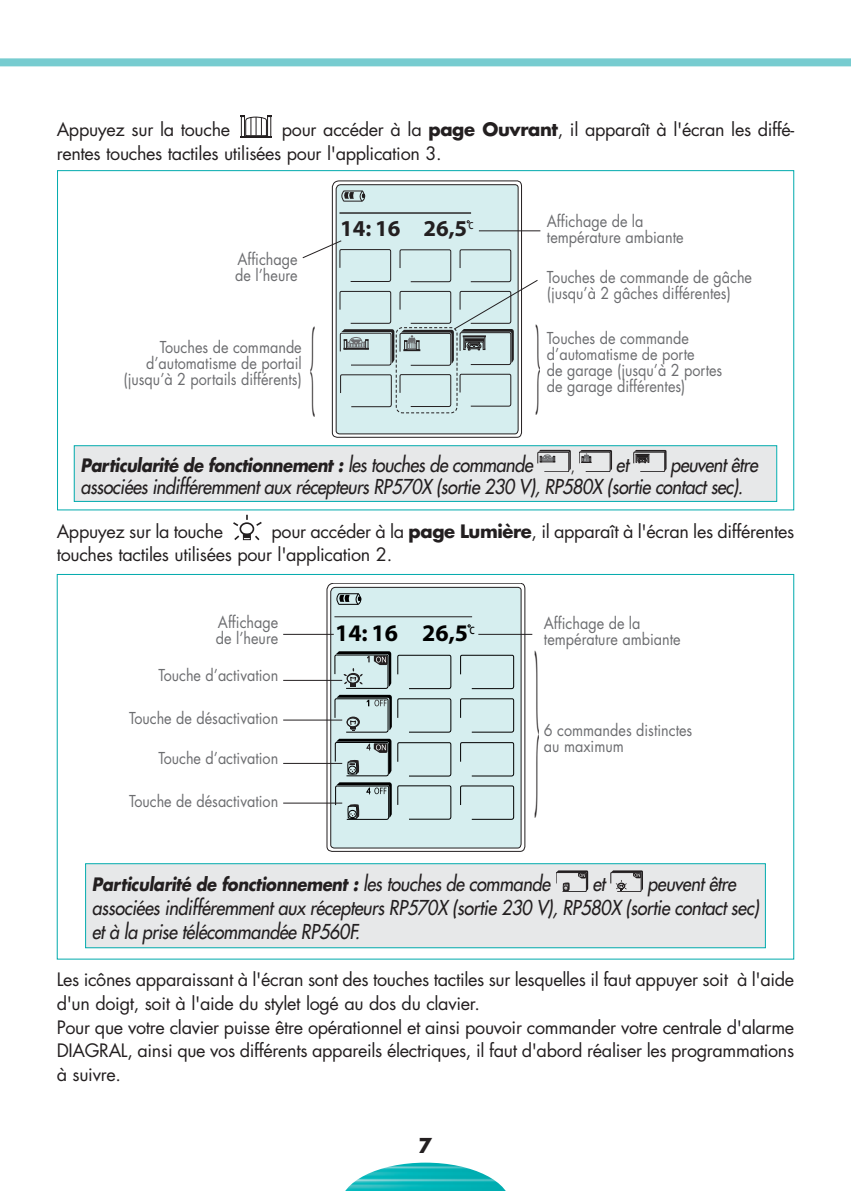
<style>
.page{position:relative;width:851px;height:1191px;background:#fff}
.page>*{position:absolute;margin:0;border:0;box-sizing:border-box;transform-origin:0 0}
.t1{font:106px "Times";color:#231f20;scale:.11 1}
.t2{font:700 23.8px "Myriad";color:#000}
.t3{font:700 22.8px "Myriad";color:#231f20}
.t4{font:italic 20px/24px "Futura";letter-spacing:-.02em;color:#231f20;scale:.9 1}
.t5{font:700 20px "Futura";color:#231f20}
.t6{font:18px/23.6px "Futura";letter-spacing:-.02em;color:#231f20}
.t7{font:italic 700 18px "Futura";letter-spacing:-.02em;color:#231f20;scale:.9 1}
.t8{font:16px/16px "Futura";color:#6c6d70;scale:.9 1}
.t9{font:15px "Futura";color:#231f20;scale:.9 1}
.s1{font-weight:700}
.s2{font-weight:400;font-size:20px}
</style>
<div class="page">
<img style="left:345px;top:1162px;width:161px;height:29px">
<div style="left:0;top:58px;width:850px;height:8px;background:#77ccd0"></div>
<div style="left:239px;top:522px;width:15px;height:13px;border:2px solid #231f20;border-radius:50%"></div>
<svg style="left:256px;top:521px;width:6px;height:5px"></svg>
<svg style="left:233px;top:522px;width:7px;height:6px"></svg>
<svg style="left:234px;top:534px;width:26px;height:6px"></svg>
<hr style="left:240px;top:136px;width:32px;height:2px;background:#231f20">
<svg style="left:240px;top:115px;width:31px;height:21px"></svg>
<svg style="left:327px;top:583px;width:198px;height:268px;background:#cce0e1"></svg>
<hr style="left:334px;top:616px;width:138px;height:1px;background:#231f20">
<svg style="left:397px;top:655px;width:54px;height:34px;background:#c8dedf"></svg>
<svg style="left:460px;top:655px;width:53px;height:34px;background:#cae1e2"></svg>
<svg style="left:460px;top:698px;width:53px;height:34px;background:#cbe2e3"></svg>
<svg style="left:460px;top:742px;width:53px;height:34px;background:#cae1e2"></svg>
<svg style="left:397px;top:742px;width:54px;height:34px;background:#c8dfe0"></svg>
<svg style="left:397px;top:785px;width:54px;height:34px;background:#c9e0e1"></svg>
<svg style="left:460px;top:785px;width:53px;height:34px;background:#cce3e4"></svg>
<svg style="left:334px;top:593px;width:29px;height:11px"></svg>
<svg style="left:335px;top:651px;width:56px;height:37px;background:#a3b4b5"></svg>
<svg style="left:335px;top:695px;width:116px;height:37px;background:#bacfd0"></svg>
<svg style="left:335px;top:739px;width:56px;height:37px;background:#9fb0b1"></svg>
<svg style="left:335px;top:782px;width:56px;height:41px;background:#a9bcbc"></svg>
<hr style="left:283px;top:680px;width:59px;height:1px;background:#231f20">
<hr style="left:283px;top:634px;width:51px;height:1px;background:#231f20">
<hr style="left:478px;top:634px;width:54px;height:1px;background:#231f20">
<hr style="left:283px;top:719px;width:59px;height:1px;background:#231f20">
<hr style="left:283px;top:763px;width:59px;height:1px;background:#231f20">
<hr style="left:283px;top:802px;width:59px;height:1px;background:#231f20">
<div style="left:86px;top:864px;width:678px;height:83px;background:#e7e8e9"></div>
<div style="left:85px;top:863px;width:680px;height:85px;border:1px solid #00aaad"></div>
<svg style="left:556px;top:870px;width:32px;height:21px"></svg>
<svg style="left:610px;top:870px;width:33px;height:21px"></svg>
<svg style="left:332px;top:180px;width:190px;height:258px;background:#cde1e2"></svg>
<hr style="left:339px;top:212px;width:132px;height:2px;background:#231f20">
<svg style="left:339px;top:190px;width:28px;height:12px"></svg>
<hr style="left:479px;top:230px;width:61px;height:1px;background:#231f20">
<div style="left:75px;top:446px;width:701px;height:55px;background:#e7e8e9"></div>
<div style="left:74px;top:445px;width:703px;height:57px;border:1px solid #00aaad"></div>
<svg style="left:579px;top:450px;width:33px;height:22px"></svg>
<svg style="left:537px;top:450px;width:33px;height:22px"></svg>
<svg style="left:633px;top:450px;width:33px;height:22px"></svg>
<svg style="left:302px;top:239px;width:236px;height:175px"></svg>
<p class="t6" style="left:57px;top:119px;width:739px;text-indent:225px">pour accéder à la <span class="s1">page Ouvrant</span>, il apparaît à l'écran les diffé&shy;rentes touches tactiles utilisées pour l'application 3.</p>
<p class="t6" style="left:57px;top:119px;width:175px">Appuyez sur la touche</p>
<p class="t8" style="left:235px;top:252px;width:71px">Affichage de l’heure</p>
<p class="t3" style="left:340px;top:220px;width:135px">14: 16 26,5<sup>c</sup></p>
<p class="t8" style="left:547px;top:215px;width:153px">Affichage de la température ambiante</p>
<p class="t8" style="left:547px;top:270px;width:229px">Touches de commande de gâche (jusqu’à 2 gâches différentes)</p>
<h1 class="t1" style="left:310px;top:299px;width:53px">{</h1>
<p class="t7" style="left:80px;top:457px;width:504px">Particularité de fonctionnement : <span class="s2">les touches de commande</span></p>
<p class="t8" style="left:547px;top:331px;width:196px">Touches de commande d’automatisme de porte<br>de garage (jusqu’à 2 portes</p>
<p class="t8" style="left:547px;top:379px;width:155px">de garage différentes)</p>
<p class="t8" style="left:124px;top:340px;width:199px;text-align:right">Touches de commande d’automatisme de portail (jusqu’à 2 portails différents)</p>
<p class="t4" style="left:80px;top:455px;width:754px;line-height:22px;text-indent:590px">peuvent être associées indifféremment aux récepteurs RP570X (sortie 230 V), RP580X (sortie contact sec).</p>
<p class="t4" style="left:616px;top:454px;width:16px">et</p>
<p class="t9" style="left:570px;top:460px;width:6px">,</p>
<p class="t6" style="left:57px;top:521px;width:738px;text-indent:215px">pour accéder à la <span class="s1">page Lumière</span>, il apparaît à l'écran les différentes touches tactiles utilisées pour l'application 2.</p>
<p class="t6" style="left:57px;top:521px;width:168px">Appuyez sur la touche</p>
<p class="t8" style="left:216px;top:616px;width:71px">Affichage de l’heure</p>
<p class="t8" style="left:158px;top:669px;width:135px">Touche d’activation</p>
<p class="t8" style="left:129px;top:712px;width:167px">Touche de désactivation</p>
<p class="t8" style="left:158px;top:752px;width:135px">Touche d’activation</p>
<p class="t8" style="left:129px;top:795px;width:167px">Touche de désactivation</p>
<h2 class="t2" style="left:335px;top:624px;width:141px">14: 16 26,5<sup>c</sup></h2>
<p class="t8" style="left:544px;top:616px;width:153px">Affichage de la température ambiante</p>
<p class="t8" style="left:544px;top:723px;width:166px">6 commandes distinctes au maximum</p>
<p class="t7" style="left:92px;top:876px;width:511px">Particularité de fonctionnement : <span class="s2">les touches de commande</span></p>
<p class="t4" style="left:592px;top:873px;width:16px">et</p>
<p class="t4" style="left:92px;top:873px;width:742px;text-indent:555px">peuvent être associées indifféremment aux récepteurs RP570X (sortie 230 V), RP580X (sortie contact sec) et à la prise télécommandée RP560F.</p>
<p class="t6" style="left:57px;top:969px;width:739px">Les icônes apparaissant à l'écran sont des touches tactiles sur lesquelles il faut appuyer soit à l'aide d'un doigt, soit à l'aide du stylet logé au dos du clavier.<br>Pour que votre clavier puisse être opérationnel et ainsi pouvoir commander votre centrale d'alarme DIAGRAL, ainsi que vos différents appareils électriques, il faut d'abord réaliser les programmations à suivre.</p>
<p class="t5" style="left:418px;top:1136px;width:15px">7</p>
</div>
